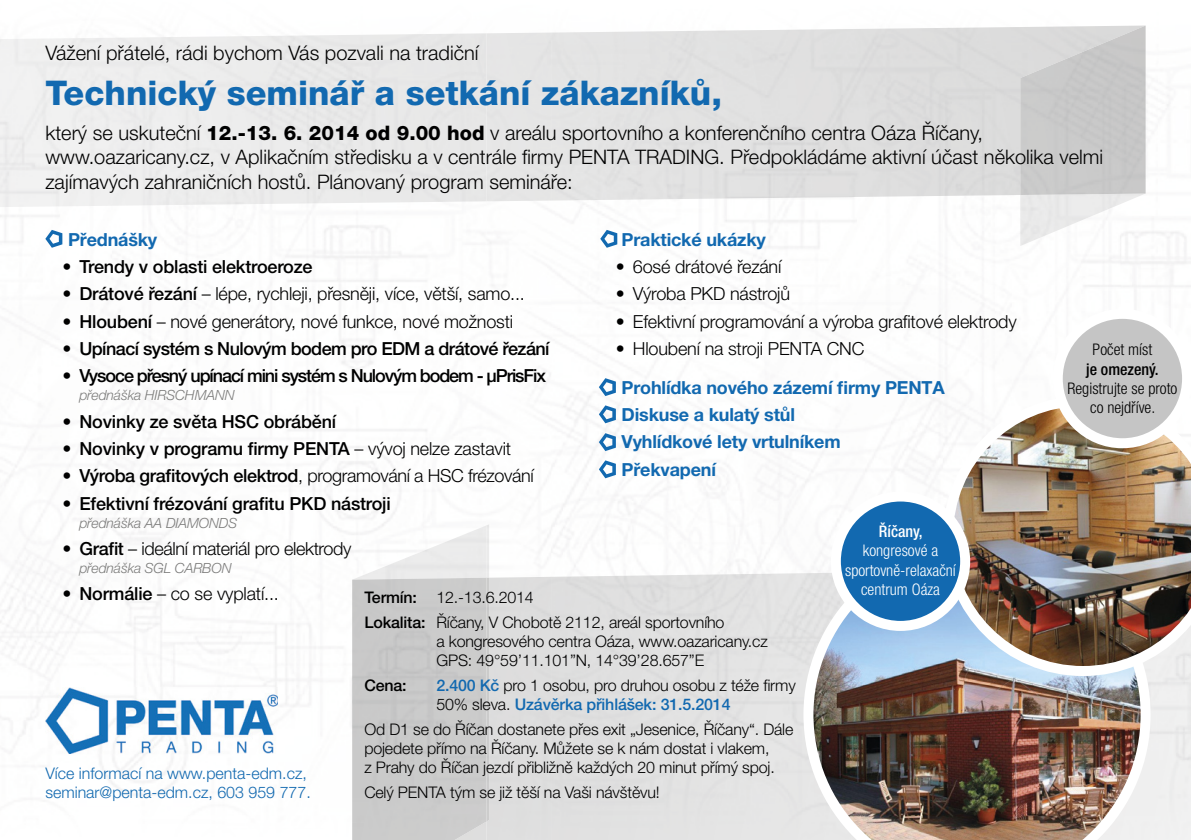
<style>
.page{position:relative;width:1191px;height:840px;background:#fff}
.page>*{position:absolute;margin:0;border:0;box-sizing:border-box;transform-origin:0 0}
.t1{font:800 34px "Helvetica Neue LT Pro";color:#1269b0}
.t2{font:300 20px/24px "Helvetica Neue LT Pro";color:#000}
.t3{font:300 18px "Helvetica Neue LT Pro";letter-spacing:-.01em;color:#000}
.t4{font:500 18px "Helvetica Neue LT Pro";letter-spacing:-.02em;color:#000}
.t5{font:700 18px/27.2px "Helvetica Neue LT Pro";letter-spacing:-.01em;color:#1269b0}
.t6{font:500 18px "Helvetica Neue LT Pro";letter-spacing:-.06em;color:#000}
.t7{font:300 16px/19.2px "Helvetica Neue LT Pro";letter-spacing:-.01em;color:#000}
.t8{font:300 16px/19.2px "Helvetica Neue LT Pro";color:#1269b0}
.t9{font:300 condensed 16px/19.2px "Helvetica Neue LT Pro";color:#fff;text-align:center}
.t10{font:300 condensed 16px/19.2px "Helvetica Neue LT Pro";color:#000;text-align:center}
.t11{font:500 condensed 16px "Helvetica Neue LT Pro";color:#000}
.t12{font:500 condensed 16px "Helvetica Neue LT Pro";color:#fff}
.t13{font:500 16px "Helvetica Neue LT Pro";color:#000}
.t14{font:italic 300 14px "Helvetica Neue LT Pro";letter-spacing:-.01em;color:#7b7b7a}
.s1{font-weight:800}
.s2{font-weight:500}
.s3{font-weight:300}
.s4{font-weight:500;color:#1269b0}
</style>
<div class="page">
<img style="left:0;top:559px;width:352px;height:234px">
<div style="left:486px;top:33px;width:65px;height:168px;background:#e5e5e5"></div>
<img style="left:486px;top:524px;width:3px;height:297px">
<div style="left:352px;top:577px;width:134px;height:262px;background:#cacaca"></div>
<img style="left:1020px;top:26px;width:125px;height:169px">
<svg style="left:599px;top:405px;width:17px;height:18px"></svg>
<svg style="left:599px;top:460px;width:17px;height:18px"></svg>
<svg style="left:599px;top:378px;width:17px;height:18px"></svg>
<svg style="left:599px;top:433px;width:17px;height:18px"></svg>
<svg style="left:600px;top:230px;width:17px;height:17px"></svg>
<svg style="left:45px;top:230px;width:17px;height:17px"></svg>
<img style="left:803px;top:540px;width:347px;height:299px">
<img style="left:943px;top:396px;width:248px;height:279px">
<div style="left:836px;top:496px;width:129px;height:129px;background:#1269b0;border-radius:50%"></div>
<div style="left:831px;top:491px;width:139px;height:139px;border:10px solid #fff;border-radius:50%"></div>
<div style="left:1057px;top:313px;width:130px;height:130px;background:#c5c5c5;border-radius:50%"></div>
<div style="left:1052px;top:308px;width:139px;height:140px;border:10px solid #fff;border-radius:50%"></div>
<img style="left:45px;top:687px;width:233px;height:65px">
<p class="t2" style="left:45px;top:40px;width:435px">Vážení přátelé, rádi bychom Vás pozvali na tradiční</p>
<h1 class="t1" style="left:45px;top:73px;width:678px">Technický seminář a setkání zákazníků,</h1>
<p class="t2" style="left:45px;top:121px;width:1059px">který se uskuteční <span class="s1">12.-13. 6. 2014 od 9.00 hod</span> v areálu sportovního a konferenčního centra Oáza Říčany, www.oazaricany.cz, v Aplikačním středisku a v centrále firmy PENTA TRADING. Předpokládáme aktivní účast několika velmi zajímavých zahraničních hostů. Plánovaný program semináře:</p>
<p class="t5" style="left:68px;top:225px;width:91px">Přednášky</p>
<p class="t4" style="left:62px;top:256px;width:252px">• Trendy v oblasti elektroeroze</p>
<p class="t3" style="left:62px;top:283px;width:464px"><span class="s2">• Drátové řezání</span> – lépe, rychleji, přesněji, více, větší, samo...</p>
<p class="t3" style="left:62px;top:310px;width:452px"><span class="s2">• Hloubení</span> – nové generátory, nové funkce, nové možnosti</p>
<p class="t4" style="left:62px;top:337px;width:489px">• Upínací systém s Nulovým bodem pro EDM a drátové řezání</p>
<p class="t6" style="left:62px;top:365px;width:485px">• Vysoce přesný upínací mini systém s Nulovým bodem - µPrisFix</p>
<p class="t14" style="left:79px;top:387px;width:157px">přednáška HIRSCHMANN</p>
<p class="t4" style="left:62px;top:410px;width:275px">• Novinky ze světa HSC obrábění</p>
<p class="t4" style="left:62px;top:437px;width:450px">• Novinky v programu firmy PENTA <span class="s3">– vývoj nelze zastavit</span></p>
<p class="t4" style="left:62px;top:465px;width:473px">• Výroba grafitových elektrod<span class="s3">, programování a HSC frézování</span></p>
<p class="t4" style="left:62px;top:492px;width:330px">• Efektivní frézování grafitu PKD nástroji</p>
<p class="t14" style="left:79px;top:514px;width:159px">přednáška AA DIAMONDS</p>
<p class="t3" style="left:62px;top:537px;width:291px"><span class="s2">• Grafit</span> – ideální materiál pro elektrody</p>
<p class="t14" style="left:79px;top:559px;width:154px">přednáška SGL CARBON</p>
<p class="t3" style="left:62px;top:582px;width:218px"><span class="s2">• Normálie</span> – co se vyplatí...</p>
<p class="t5" style="left:621px;top:225px;width:146px">Praktické ukázky</p>
<p class="t3" style="left:616px;top:255px;width:167px">• 6osé drátové řezání</p>
<p class="t3" style="left:616px;top:283px;width:176px">• Výroba PKD nástrojů</p>
<p class="t3" style="left:616px;top:310px;width:402px">• Efektivní programování a výroba grafitové elektrody</p>
<p class="t3" style="left:616px;top:337px;width:250px">• Hloubení na stroji PENTA CNC</p>
<p class="t5" style="left:621px;top:373px;width:325px">Prohlídka nového zázemí firmy PENTA<br>Diskuse a kulatý stůl<br>Vyhlídkové lety vrtulníkem<br>Překvapení</p>
<p class="t10" style="left:1092px;top:340px;width:61px">Počet míst</p>
<p class="t11" style="left:1086px;top:359px;width:74px">je omezený.</p>
<p class="t10" style="left:1067px;top:378px;width:111px">Registrujte se proto co nejdříve.</p>
<p class="t12" style="left:879px;top:521px;width:45px">Říčany,</p>
<p class="t9" style="left:845px;top:540px;width:112px">kongresové a sportovně-relaxační centrum Oáza</p>
<p class="t7" style="left:364px;top:584px;width:361px;line-height:24.8px"><span class="s2">Termín:</span> 12.-13.6.2014<br><span class="s2">Lokalita:</span> Říčany, V Chobotě 2112, areál sportovního</p>
<p class="t7" style="left:436px;top:630px;width:333px">a kongresového centra Oáza, www.oazaricany.cz<br>GPS: 49°59’11.101”N, 14°39’28.657”E</p>
<p class="t13" style="left:364px;top:675px;width:44px">Cena:</p>
<p class="t7" style="left:436px;top:675px;width:361px"><span class="s4">2.400 Kč</span> pro 1 osobu, pro druhou osobu z téže firmy<br>50% sleva. <span class="s4">Uzávěrka přihlášek: 31.5.2014</span></p>
<p class="t7" style="left:364px;top:719px;width:430px">Od D1 se do Říčan dostanete přes exit „Jesenice, Říčany“. Dále pojedete přímo na Říčany. Můžete se k nám dostat i vlakem,<br>z Prahy do Říčan jezdí přibližně každých 20 minut přímý spoj.</p>
<p class="t7" style="left:364px;top:782px;width:297px">Celý PENTA tým se již těší na Vaši návštěvu!</p>
<p class="t8" style="left:45px;top:762px;width:267px">Více informací na www.penta-edm.cz, seminar@penta-edm.cz, 603 959 777.</p>
</div>
